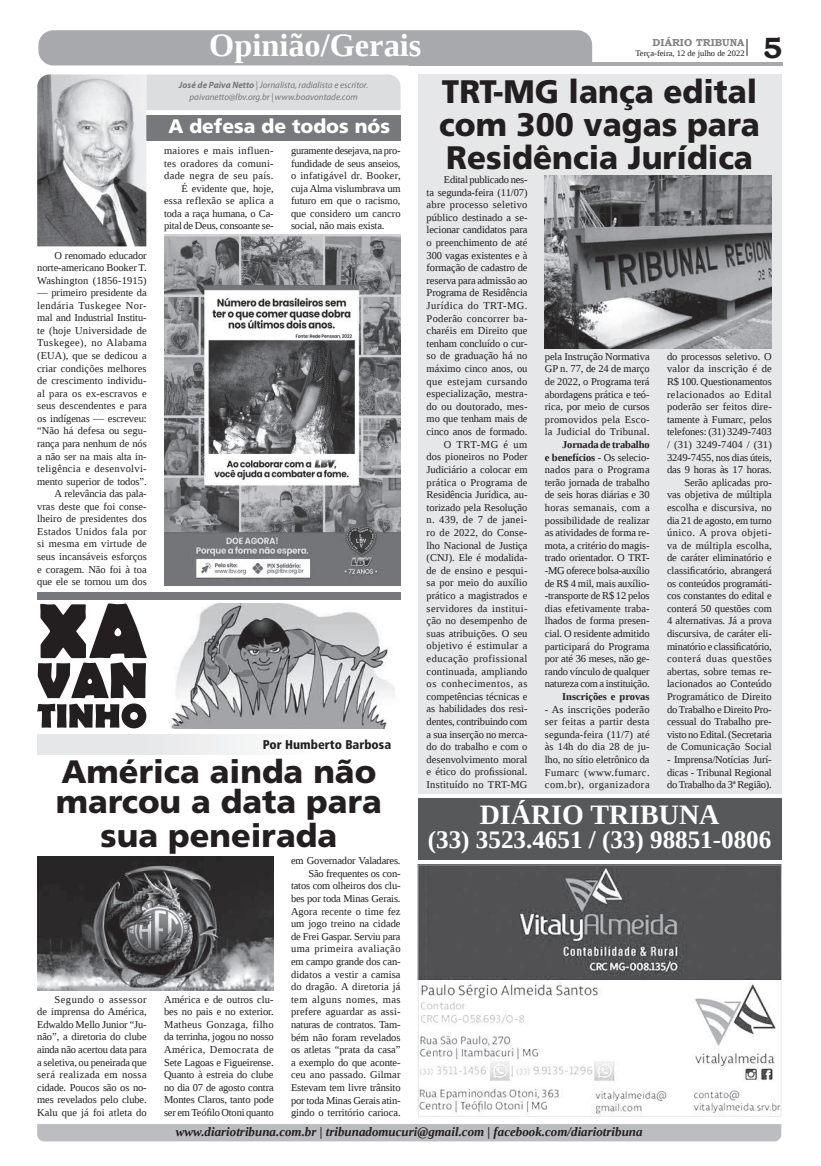
<style>
.page{position:relative;width:821px;height:1166px;background:#fff}
.page>*{position:absolute;margin:0;border:0;box-sizing:border-box;transform-origin:0 0}
.t1{font:900 32.55px/33.1px "Frutiger LT Std";color:#231f20;text-align:justify;scale:.96 1}
.t2{font:900 32.38px/33.7px "Frutiger LT Std";color:#231f20;text-align:center}
.t3{font:700 32.38px "Liberation Serif";color:#fff}
.t4{font:700 29.31px "Bookman Old Style";color:#231f20}
.t5{font:700 28px "Liberation Serif";color:#fff}
.t6{font:700 25.11px "Liberation Serif";color:#fff}
.t7{font:900 19.51px "Frutiger LT Std";color:#fff}
.t8{font:italic 700 12.95px "Liberation Serif";color:#231f20}
.t9{font:900 condensed 12.69px "Frutiger LT Std";color:#231f20}
.t10{font:10.5px/12.6px "Liberation Serif";letter-spacing:-.005em;color:#231f20;text-align:justify}
.t11{font:10.5px/12.6px "Liberation Serif";letter-spacing:.015em;color:#231f20;text-align:right}
.t12{font:700 10.5px "Liberation Serif";color:#231f20}
.t13{font:700 10.06px "Bookman Old Style";color:#808285}
.t14{font:italic 9.19px/11px "Myriad Pro";color:#76787b;text-align:center}
.t15{font:8.4px "Liberation Serif";color:#231f20}
.s1{font-weight:700}
</style>
<div class="page">
<hr style="left:409px;top:62px;width:374px;height:3px;background:#a8a9ad">
<div style="left:38px;top:30px;width:554px;height:35px;background:#a8a9ad"></div>
<svg style="left:747px;top:39px;width:1px;height:17px"></svg>
<div style="left:37px;top:1124px;width:744px;height:17px;background:#bcbdc0"></div>
<div style="left:146px;top:115px;width:255px;height:26px;background:#76787b"></div>
<div style="left:146px;top:74px;width:255px;height:36px;background:#dcdddf"></div>
<img style="left:37px;top:74px;width:109px;height:172px">
<div style="left:37px;top:592px;width:364px;height:7px;background:#76787b"></div>
<div style="left:418px;top:74px;width:363px;height:719px;background:#e6e7e9"></div>
<div style="left:37px;top:735px;width:364px;height:19px;background:linear-gradient(to right,#e0e2e4,#fff)"></div>
<svg style="left:37px;top:603px;width:110px;height:125px"></svg>
<img style="left:169px;top:603px;width:226px;height:125px">
<img style="left:37px;top:857px;width:237px;height:133px">
<img style="left:164px;top:234px;width:237px;height:351px">
<img style="left:545px;top:176px;width:227px;height:172px">
<svg style="left:418px;top:865px;width:363px;height:251px"></svg>
<div style="left:418px;top:798px;width:363px;height:62px;background:#57585a"></div>
<h2 class="t3" style="left:209px;top:24px;width:214px">Opinião/Gerais</h2>
<p class="t13" style="left:653px;top:35px;width:93px">DIÁRIO TRIBUNA</p>
<p class="t15" style="left:635px;top:48px;width:111px">Terça-feira, 12 de julho de 2022</p>
<h3 class="t4" style="left:763px;top:27px;width:21px">5</h3>
<p class="t14" style="left:179px;top:80px;width:191px"><span class="s1">José de Paiva Netto</span> | Jornalista, radialista e escritor. paivanetto@lbv.org.br | www.boavontade.com</p>
<h1 class="t1" style="left:439px;top:75px;width:336px">TRT-MG lança edital com 300 vagas para Residência Jurídica</h1>
<p class="t10" style="left:427px;top:173px;width:102px;text-align:right">Edital publicado nes-<br>ta segunda-feira (11/07) abre processo seletivo público destinado a se&shy;lecionar candidatos para o preenchimento de até<br>300 vagas existentes e à formação de cadastro de reserva para admissão ao<br>Programa de Residência<br>Jurídica do TRT-MG.<br>Poderão concorrer ba&shy;charéis em Direito que tenham concluído o cur&shy;so de graduação há no máximo cinco anos, ou que estejam cursando especialização, mestra&shy;do ou doutorado, mes&shy;mo que tenham mais de cinco anos de formado.<br>O TRT-MG é um<br>dos pioneiros no Poder<br>Judiciário a colocar em prática o Programa de<br>Residência Jurídica, au&shy;torizado pela Resolução n. 439, de 7 de janei&shy;ro de 2022, do Conse&shy;lho Nacional de Justiça (CNJ). Ele é modalida&shy;de de ensino e pesqui&shy;sa por meio do auxílio prático a magistrados e servidores da institui&shy;ção no desempenho de suas atribuições. O seu objetivo é estimular a educação profissional continuada, ampliando os conhecimentos, as competências técnicas e as habilidades dos resi&shy;dentes, contribuindo com a sua inserção no merca&shy;do do trabalho e com o desenvolvimento moral e ético do profissional.<br>Instituído no TRT-MG</p>
<h3 class="t7" style="left:168px;top:115px;width:223px">A defesa de todos nós</h3>
<p class="t11" style="left:164px;top:144px;width:111px">maiores e mais influen&shy;tes oradores da comuni&shy;dade negra de seu país.<br>É evidente que, hoje, essa reflexão se aplica a toda a raça humana, o Ca&shy;pital de Deus, consoante se-</p>
<p class="t10" style="left:291px;top:144px;width:111px">guramente desejava, na pro&shy;fundidade de seus anseios, o infatigável dr. Booker, cuja Alma vislumbrava um futuro em que o racismo, que considero um cancro social, não mais exista.</p>
<p class="t10" style="left:37px;top:249px;width:111px;text-indent:17px">O renomado educador norte-americano Booker T.<br>Washington (1856-1915)</p>
<p class="t10" style="left:37px;top:286px;width:111px;text-align:right">— primeiro presidente da lendária Tuskegee Nor&shy;mal and Industrial Institu&shy;te (hoje Universidade de<br>Tuskegee), no Alabama (EUA), que se dedicou a criar condições melhores de crescimento individu&shy;al para os ex-escravos e seus descendentes e para os indígenas — escreveu: “Não há defesa ou segu&shy;rança para nenhum de nós a não ser na mais alta in&shy;teligência e desenvolvi&shy;mento superior de todos”.<br>A relevância das pala&shy;vras deste que foi conse&shy;lheiro de presidentes dos<br>Estados Unidos fala por si mesma em virtude de seus incansáveis esforços e coragem. Não foi à toa que ele se tornou um dos</p>
<p class="t10" style="left:545px;top:350px;width:106px">pela Instrução Normativa GP n. 77, de 24 de março de 2022, o Programa terá abordagens prática e teó&shy;rica, por meio de cursos promovidos pela Esco&shy;la Judicial do Tribunal.</p>
<p class="t10" style="left:545px;top:438px;width:106px;text-indent:17px"><span class="s1">Jornada de trabalho e benefícios</span> - Os selecio&shy;nados para o Programa terão jornada de trabalho de seis horas diárias e 30 horas semanais, com a possibilidade de realizar as atividades de forma re&shy;mota, a critério do magis&shy;trado orientador. O TRT--MG oferece bolsa-auxílio de R$ 4 mil, mais auxílio--transporte de R$ 12 pelos dias efetivamente traba&shy;lhados de forma presen&shy;cial. O residente admitido participará do Programa por até 36 meses, não ge&shy;rando vínculo de qualquer natureza com a instituição.</p>
<p class="t12" style="left:562px;top:689px;width:89px">Inscrições e provas</p>
<p class="t10" style="left:545px;top:703px;width:106px">- As inscrições poderão ser feitas a partir desta segunda-feira (11/7) até às 14h do dia 28 de ju&shy;lho, no sítio eletrônico da Fumarc (www.fumarc. com.br), organizadora</p>
<p class="t10" style="left:667px;top:350px;width:106px;text-align:right">do processos seletivo. O valor da inscrição é de<br>R$ 100. Questionamentos relacionados ao Edital poderão ser feitos dire&shy;tamente à Fumarc, pelos telefones: (31) 3249-7403 / (31) 3249-7404 / (31)<br>3249-7455, nos dias úteis, das 9 horas às 17 horas.<br>Serão aplicadas pro-<br>vas objetiva de múltipla escolha e discursiva, no dia 21 de agosto, em turno único. A prova objeti&shy;va de múltipla escolha, de caráter eliminatório e classificatório, abrangerá os conteúdos programáti&shy;cos constantes do edital e conterá 50 questões com<br>4 alternativas. Já a prova discursiva, de caráter eli&shy;minatório e classificatório, conterá duas questões abertas, sobre temas re&shy;lacionados ao Conteúdo<br>Programático de Direito do Trabalho e Direito Pro&shy;cessual do Trabalho pre&shy;visto no Edital. (Secretaria de Comunicação Social</p>
<p class="t10" style="left:667px;top:753px;width:106px">- Imprensa/Notícias Jurí&shy;dicas - Tribunal Regional</p>
<p class="t9" style="left:263px;top:737px;width:130px">Por Humberto Barbosa</p>
<h2 class="t2" style="left:61px;top:755px;width:316px">América ainda não</h2>
<p class="t10" style="left:667px;top:778px;width:106px">do Trabalho da 3ª Região).</p>
<h2 class="t2" style="left:56px;top:785px;width:327px">marcou a data para sua peneirada</h2>
<h3 class="t5" style="left:480px;top:795px;width:241px">DIÁRIO TRIBUNA</h3>
<h3 class="t6" style="left:428px;top:823px;width:345px">(33) 3523.4651 / (33) 98851-0806</h3>
<p class="t10" style="left:37px;top:993px;width:111px;text-indent:17px">Segundo o assessor de imprensa do América, Edwaldo Mello Junior “Ju&shy;não”, a diretoria do clube ainda não acertou data para a seletiva, ou peneirada que será realizada em nossa cidade. Poucos são os no&shy;mes revelados pelo clube.<br>Kalu que já foi atleta do</p>
<p class="t10" style="left:164px;top:993px;width:111px">América e de outros clu&shy;bes no pais e no exterior.<br>Matheus Gonzaga, filho da terrinha, jogou no nosso América, Democrata de Sete Lagoas e Figueirense.<br>Quanto à estreia do clube no dia 07 de agosto contra Montes Claros, tanto pode ser em Teófilo Otoni quanto</p>
<p class="t10" style="left:291px;top:854px;width:111px;text-align:right">em Governador Valadares.<br>São frequentes os con&shy;tatos com olheiros dos clu&shy;bes por toda Minas Gerais.<br>Agora recente o time fez um jogo treino na cidade de Frei Gaspar. Serviu para uma primeira avaliação em campo grande dos can&shy;didatos a vestir a camisa do dragão. A diretoria já tem alguns nomes, mas prefere aguardar as assi&shy;naturas de contratos. Tam&shy;bém não foram revelados os atletas “prata da casa” a exemplo do que aconte&shy;ceu ano passado. Gilmar<br>Estevam tem livre trânsito por toda Minas Gerais atin&shy;gindo o território carioca.</p>
<p class="t8" style="left:176px;top:1123px;width:468px">www.diariotribuna.com.br | tribunadomucuri@gmail.com | facebook.com/diariotribuna</p>
</div>
